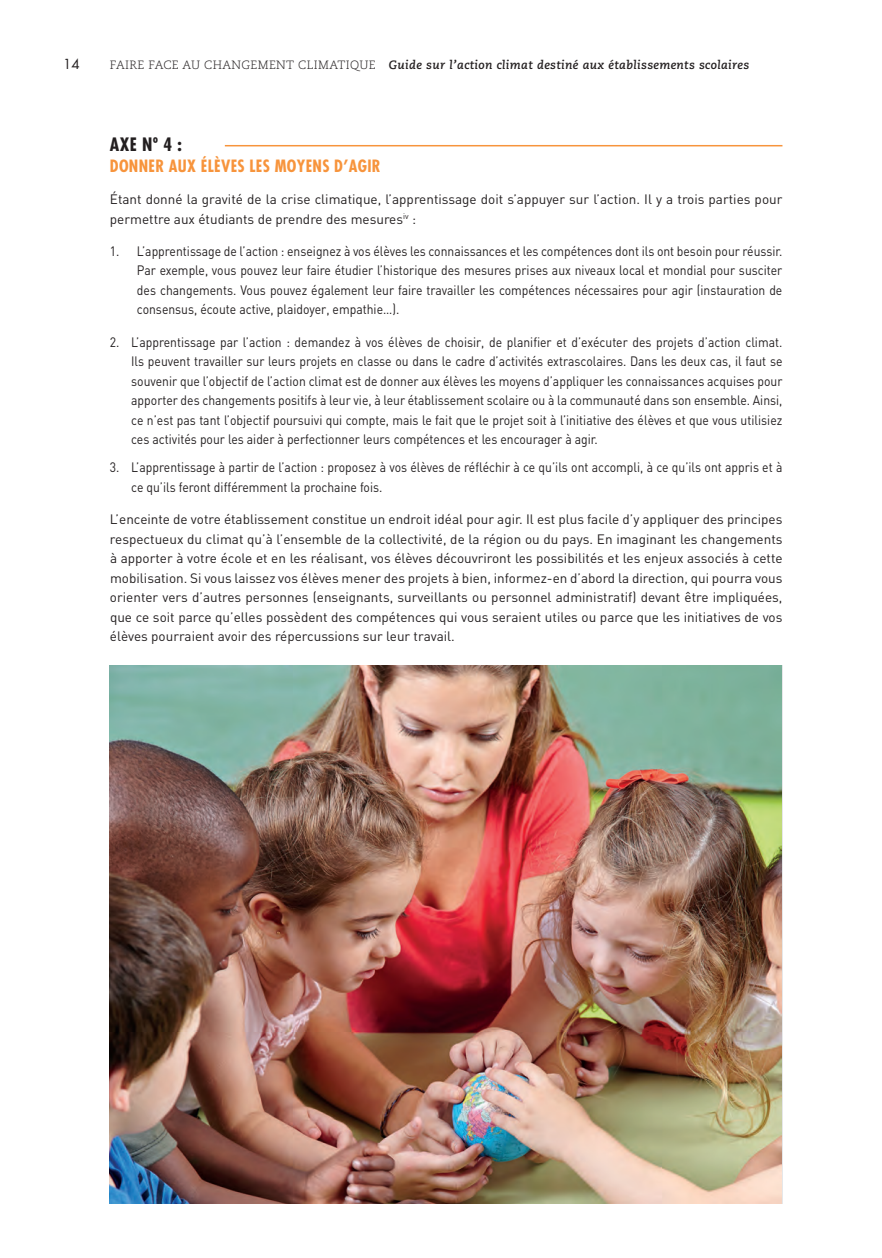
<style>
.page{position:relative;width:882px;height:1258px;background:#fff}
.page>*{position:absolute;margin:0;border:0;box-sizing:border-box;transform-origin:0 0}
.t1{font:700 condensed 18px "Futura LT";color:#231f20}
.t2{font:700 condensed 16.5px "Futura LT";letter-spacing:.02em;color:#f7943c}
.t3{font:13.5px/19.5px "DIN";color:#231f20;text-align:justify;scale:.9 1}
.t4{font:13.5px/19.5px "DIN";color:#231f20}
.t5{font:13.5px "Futura Std";color:#231f20}
.t6{font:12px "Caecilia Bold Italic Os F";letter-spacing:.03em;color:#231f20}
.s1{font-family:"Caecilia Light Os F"}
</style>
<div class="page">
<hr style="left:225px;top:145px;width:557px;height:1px;background:#f7943c">
<img style="left:110px;top:665px;width:671px;height:538px">
<p class="t5" style="left:63px;top:55px;width:18px">14</p>
<p class="t6" style="left:110px;top:57px;width:640px"><span class="s1">FAIRE FACE AU CHANGEMENT CLIMATIQUE</span> Guide sur l’action climat destiné aux établissements scolaires</p>
<h1 class="t1" style="left:110px;top:133px;width:73px">AXE Nº 4 :</h1>
<p class="t2" style="left:110px;top:155px;width:272px">DONNER AUX ÉLÈVES LES MOYENS D’AGIR</p>
<p class="t4" style="left:110px;top:189px;width:673px">Étant donné la gravité de la crise climatique, l’apprentissage doit s’appuyer sur l’action. Il y a trois parties pour permettre aux étudiants de prendre des mesures<sup>iv</sup> :</p>
<p class="t3" style="left:137px;top:241px;width:718px;text-indent:-27px">1. L’apprentissage de l’action : enseignez à vos élèves les connaissances et les compétences dont ils ont besoin pour réussir.<br>Par exemple, vous pouvez leur faire étudier l’historique des mesures prises aux niveaux local et mondial pour susciter des changements. Vous pouvez également leur faire travailler les compétences nécessaires pour agir (instauration de consensus, écoute active, plaidoyer, empathie…).</p>
<p class="t3" style="left:131px;top:331px;width:724px;text-indent:-21px">2. L’apprentissage par l’action : demandez à vos élèves de choisir, de planifier et d’exécuter des projets d’action climat.<br>Ils peuvent travailler sur leurs projets en classe ou dans le cadre d’activités extrascolaires. Dans les deux cas, il faut se souvenir que l’objectif de l’action climat est de donner aux élèves les moyens d’appliquer les connaissances acquises pour apporter des changements positifs à leur vie, à leur établissement scolaire ou à la communauté dans son ensemble. Ainsi, ce n’est pas tant l’objectif poursuivi qui compte, mais le fait que le projet soit à l’initiative des élèves et que vous utilisiez ces activités pour les aider à perfectionner leurs compétences et les encourager à agir.</p>
<p class="t3" style="left:131px;top:457px;width:724px;text-indent:-21px">3. L’apprentissage à partir de l’action : proposez à vos élèves de réfléchir à ce qu’ils ont accompli, à ce qu’ils ont appris et à ce qu’ils feront différemment la prochaine fois.</p>
<p class="t4" style="left:110px;top:509px;width:673px;text-align:justify">L’enceinte de votre établissement constitue un endroit idéal pour agir. Il est plus facile d’y appliquer des principes respectueux du climat qu’à l’ensemble de la collectivité, de la région ou du pays. En imaginant les changements à apporter à votre école et en les réalisant, vos élèves découvriront les possibilités et les enjeux associés à cette mobilisation. Si vous laissez vos élèves mener des projets à bien, informez-en d’abord la direction, qui pourra vous orienter vers d’autres personnes (enseignants, surveillants ou personnel administratif) devant être impliquées, que ce soit parce qu’elles possèdent des compétences qui vous seraient utiles ou parce que les initiatives de vos élèves pourraient avoir des répercussions sur leur travail.</p>
</div>
